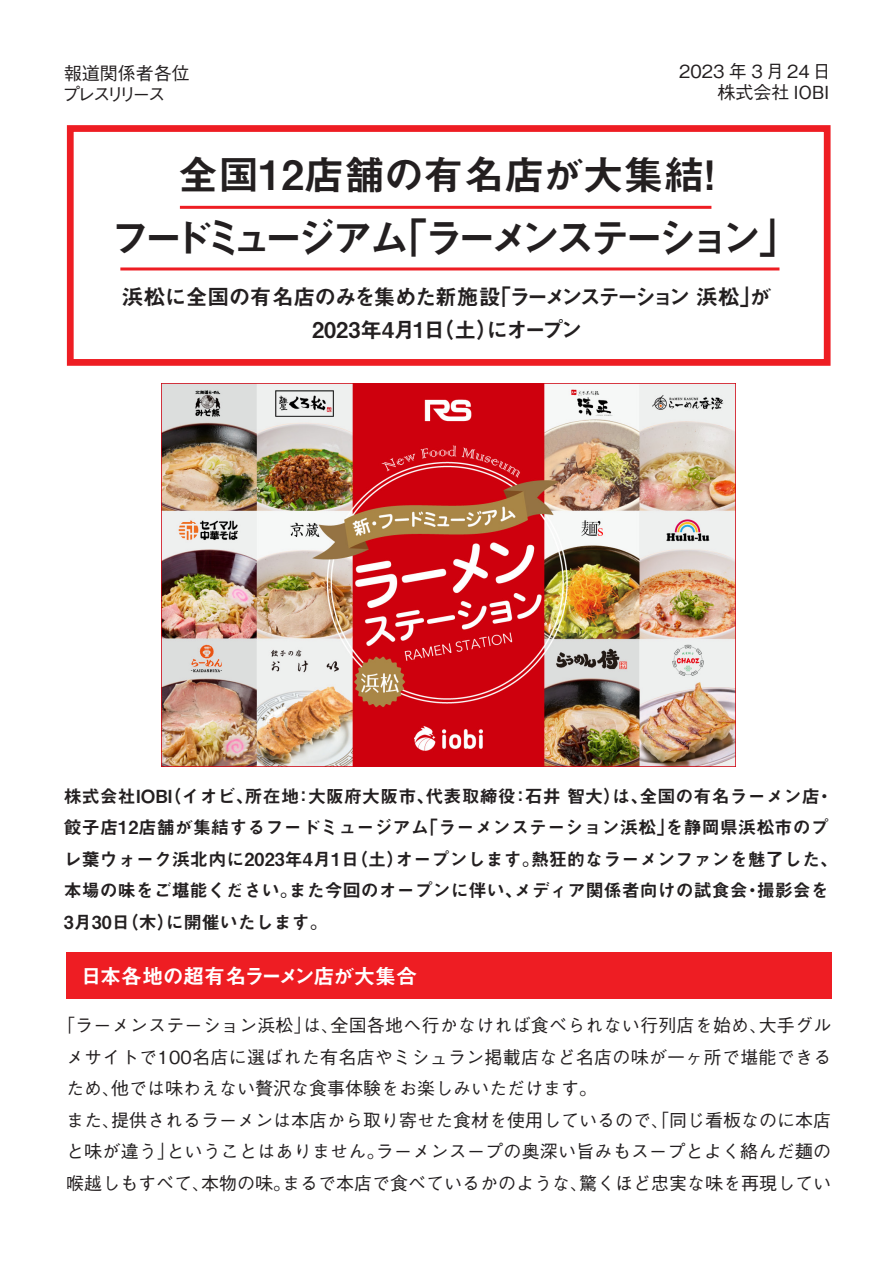
<style>
.page{position:relative;width:893px;height:1263px;background:#fff}
.page>*{position:absolute;margin:0;border:0;box-sizing:border-box;transform-origin:0 0}
.t1{font:40.5px/63px "Midashi Go Pro MB31";letter-spacing:-.125em;color:#231f20;text-align:center}
.t2{font:21.75px/33px "Midashi Go Pro MB31";letter-spacing:-.055em;color:#231f20;text-align:center}
.t3{font:21px "Midashi Go Pro MB31";letter-spacing:-.03em;color:#fff}
.t4{font:500 18px/31.5px "Gothic BBB Pro";color:#231f20;text-align:right}
.t5{font:18px/31.5px "Midashi Go Pro MB31";letter-spacing:.005em;color:#231f20}
.t6{font:500 18px/21px "Gothic BBB Pro";letter-spacing:-.07em;color:#231f20}
</style>
<div class="page">
<div style="left:66px;top:952px;width:765px;height:47px;background:#ee1d23"></div>
<hr style="left:180px;top:206px;width:531px;height:3px;background:#ee1d23">
<hr style="left:120px;top:267px;width:659px;height:3px;background:#ee1d23">
<div style="left:67px;top:125px;width:764px;height:241px;border:7px solid #ee1d23"></div>
<img style="left:162px;top:384px;width:574px;height:383px">
<p class="t6" style="left:62px;top:60px;width:129px">報道関係者各位プレスリリース</p>
<p class="t4" style="left:679px;top:59px;width:153px;line-height:21px">2023年3月24日株式会社 IOBI</p>
<h1 class="t1" style="left:111px;top:138px;width:690px">全国12店舗の有名店が大集結！<br>フードミュージアム「ラーメンステーション」</h1>
<p class="t2" style="left:122px;top:278px;width:651px">浜松に全国の有名店のみを集めた新施設「ラーメンステーション 浜松」が<br>2023年4月1日（土）にオープン</p>
<p class="t5" style="left:64px;top:778px;width:776px">株式会社IOBI（イオビ、所在地：大阪府大阪市、代表取締役：石井 智大）は、全国の有名ラーメン店・餃子店12店舗が集結するフードミュージアム「ラーメンステーション浜松」を静岡県浜松市のプレ葉ウォーク浜北内に2023年4月1日（土）オープンします。熱狂的なラーメンファンを魅了した、本場の味をご堪能ください。また今回のオープンに伴い、メディア関係者向けの試食会・撮影会を3月30日（木）に開催いたします。</p>
<p class="t3" style="left:81px;top:959px;width:338px">日本各地の超有名ラーメン店が大集合</p>
<p class="t4" style="left:66px;top:1007px;width:767px;text-align:left;text-indent:-9px">「ラーメンステーション浜松」は、全国各地へ行かなければ食べられない行列店を始め、大手グルメサイトで100名店に選ばれた有名店やミシュラン掲載店など名店の味が一ヶ所で堪能できるため、他では味わえない贅沢な食事体験をお楽しみいただけます。<br>また、提供されるラーメンは本店から取り寄せた食材を使用しているので、「同じ看板なのに本店と味が違う」ということはありません。ラーメンスープの奥深い旨みもスープとよく絡んだ麺の喉越しもすべて、本物の味。まるで本店で食べているかのような、驚くほど忠実な味を再現してい</p>
</div>
